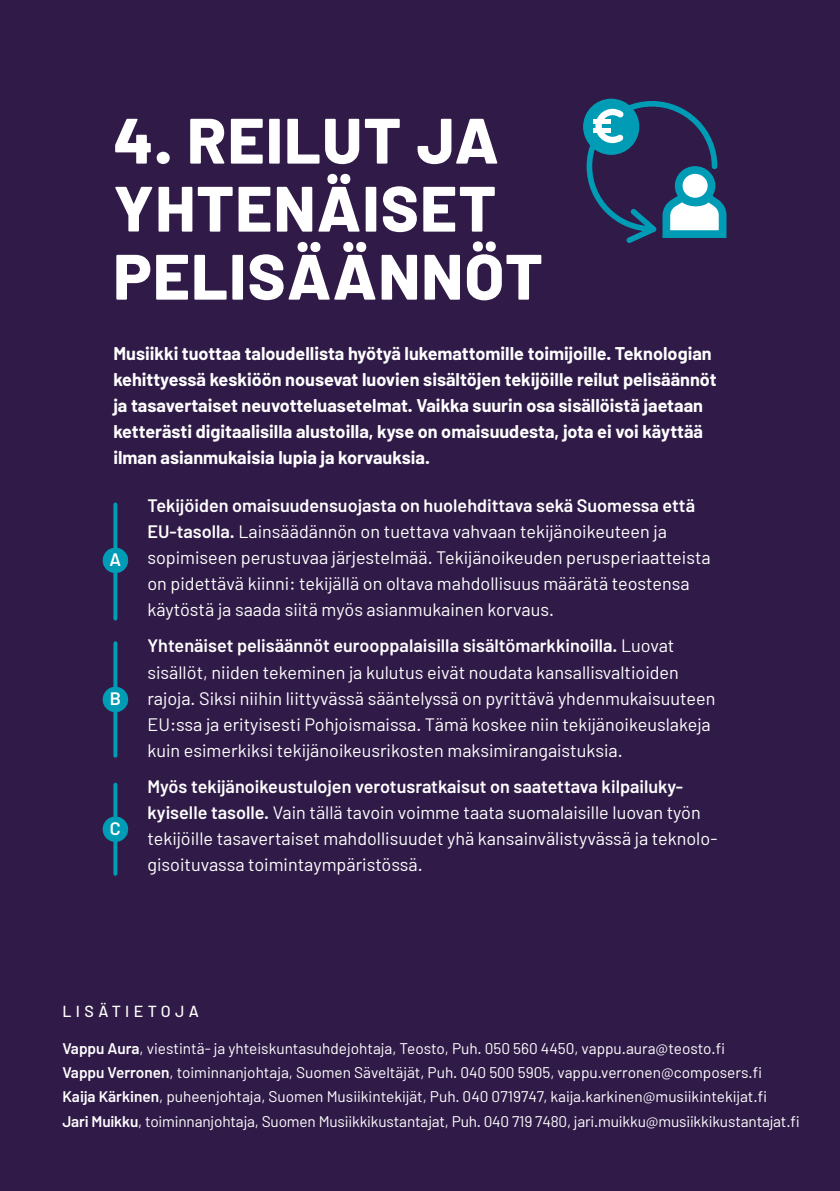
<style>
.page{position:relative;width:840px;height:1191px;background:#fff}
.page>*{position:absolute;margin:0;border:0;box-sizing:border-box;transform-origin:0 0}
.väliotsikko{font:800 64px/68px "Barlow";letter-spacing:.02em;color:#fff}
.leipateksti{font:18px/26px "Barlow";color:#fff}
.leipateksti_ingressi{font:700 18px/26px "Barlow";color:#fff}
.t1{font:600 18px "Barlow";color:#fff}
.t2{font:500 16px "Barlow";letter-spacing:.275em;color:#fff}
.t3{font:15.4px "Barlow";color:#fff}
.s1{font-weight:600}
</style>
<div class="page">
<div style="left:0;top:0;width:839px;height:1191px;background:#301a47"></div>
<svg style="left:113px;top:504px;width:4px;height:114px"></svg>
<svg style="left:113px;top:784px;width:4px;height:89px"></svg>
<svg style="left:113px;top:643px;width:4px;height:112px"></svg>
<div style="left:103px;top:547px;width:25px;height:26px;background:#009cb6;border-radius:50%"></div>
<div style="left:103px;top:686px;width:25px;height:26px;background:#009cb6;border-radius:50%"></div>
<div style="left:103px;top:816px;width:25px;height:26px;background:#009cb6;border-radius:50%"></div>
<svg style="left:582px;top:99px;width:57px;height:56px"></svg>
<svg style="left:586px;top:101px;width:140px;height:142px"></svg>
<p class="väliotsikko" style="left:113px;top:107px;width:430px">4. REILUT JA<br>YHTENÄISET<br>PELISÄÄNNÖT</p>
<p class="leipateksti_ingressi" style="left:113px;top:340px;width:604px">Musiikki tuottaa taloudellista hyötyä lukemattomille toimijoille. Teknologian kehittyessä keskiöön nousevat luovien sisältöjen tekijöille reilut pelisäännöt ja tasavertaiset neuvotteluasetelmat. Vaikka suurin osa sisällöistä jaetaan ketterästi digitaalisilla alustoilla, kyse on omaisuudesta, jota ei voi käyttää ilman asianmukaisia lupia ja korvauksia.</p>
<p class="leipateksti" style="left:147px;top:492px;width:564px"><span class="s1">Tekijöiden omaisuudensuojasta on huolehdittava sekä Suomessa että EU-tasolla.</span> Lainsäädännön on tuettava vahvaan tekijänoikeuteen ja sopimiseen perustuvaa järjestelmää. Tekijänoikeuden perusperiaatteista on pidettävä kiinni: tekijällä on oltava mahdollisuus määrätä teostensa käytöstä ja saada siitä myös asianmukainen korvaus.</p>
<p class="leipateksti" style="left:147px;top:632px;width:569px"><span class="s1">Yhtenäiset pelisäännöt eurooppalaisilla sisältömarkkinoilla.</span> Luovat sisällöt, niiden tekeminen ja kulutus eivät noudata kansallisvaltioiden rajoja. Siksi niihin liittyvässä sääntelyssä on pyrittävä yhdenmukaisuuteen EU:ssa ja erityisesti Pohjoismaissa. Tämä koskee niin tekijänoikeuslakeja kuin esimerkiksi tekijänoikeusrikosten maksimirangaistuksia.</p>
<p class="leipateksti" style="left:147px;top:772px;width:571px"><span class="s1">Myös tekijänoikeustulojen verotusratkaisut on saatettava kilpailuky&shy;kyiselle tasolle.</span> Vain tällä tavoin voimme taata suomalaisille luovan työn tekijöille tasavertaiset mahdollisuudet yhä kansainvälistyvässä ja teknolo&shy;gisoituvassa toimintaympäristössä.</p>
<p class="t1" style="left:109px;top:549px;width:13px">A</p>
<p class="t1" style="left:110px;top:688px;width:13px">B</p>
<p class="t1" style="left:110px;top:817px;width:12px">C</p>
<p class="t2" style="left:62px;top:1001px;width:138px">LISÄTIETOJA</p>
<p class="t3" style="left:62px;top:1039px;width:663px"><span class="s1">Vappu Aura</span>, viestintä- ja yhteiskuntasuhdejohtaja, Teosto, Puh. 050 560 4450, vappu.aura@teosto.fi</p>
<p class="t3" style="left:62px;top:1063px;width:700px"><span class="s1">Vappu Verronen</span>, toiminnanjohtaja, Suomen Säveltäjät, Puh. 040 500 5905, vappu.verronen@composers.fi</p>
<p class="t3" style="left:62px;top:1087px;width:705px"><span class="s1">Kaija Kärkinen</span>, puheenjohtaja, Suomen Musiikintekijät, Puh. 040 0719747, kaija.karkinen@musiikintekijat.fi</p>
<p class="t3" style="left:62px;top:1112px;width:738px"><span class="s1">Jari Muikku</span>, toiminnanjohtaja, Suomen Musiikkikustantajat, Puh. 040 719 7480, jari.muikku@musiikkikustantajat.fi</p>
</div>
